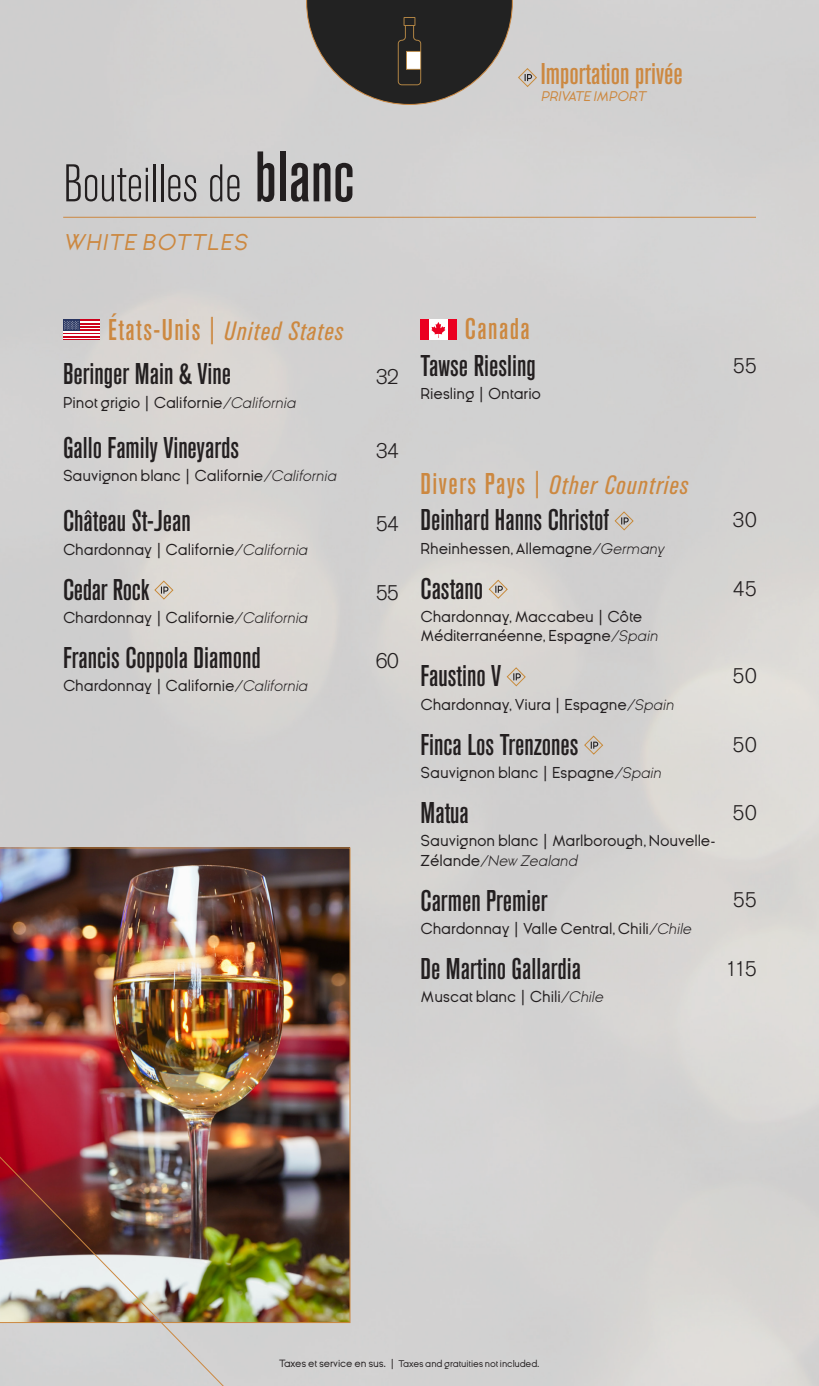
<style>
.page{position:relative;width:819px;height:1386px;background:#d3d2d1}
.page>*{position:absolute;margin:0;border:0;box-sizing:border-box;transform-origin:0 0}
.TITRE_SECTION{font:300 condensed 52.5px "Akzidenz Grotesk BQ";color:#231f20}
.NOMS_PRODUITS_NOIR{font:500 condensed 29.75px "Akzidenz Grotesk BQ";color:#231f20}
.TITRE_SECTION-2{font:500 condensed 29.75px "Akzidenz Grotesk BQ";color:#cc8840}
.NOMS-PAYS{font:500 condensed 29.75px "Akzidenz Grotesk BQ";letter-spacing:.05em;color:#cc8840}
.NOMS-PAYS-2{font:italic condensed 26.25px "Akzidenz Grotesk BQ";letter-spacing:.05em;color:#cc8840}
.t1{font:italic 22.75px "Ginora Sans";letter-spacing:.05em;color:#cc8840}
.Prix{font:300 21px "Akzidenz Grotesk BQ";letter-spacing:-.025em;color:#231f20}
.NOMS-PRODUITS_BLANC{font:15.75px/19.2px "Ginora Sans";color:#231f20}
.DESCRIPTION-FR_BLANC{font:15.75px/19.2px "Ginora Sans";letter-spacing:-.01em;color:#231f20}
.TITRE_SECTION-3{font:italic 14px "Ginora Sans";color:#cc8840}
.t2{font:9.62px "Ginora Sans";letter-spacing:-.01em;color:#231f20}
.s1{font-weight:500;font-size:70.7px}
.s2{font-weight:500;font-style:normal;font-size:29.75px}
.s3{font-weight:300;font-style:normal;font-stretch:normal;font-size:29.75px}
.s4{font-weight:300;font-style:italic}
.s5{font-size:10.5px}
</style>
<div class="page">
<hr style="left:63px;top:339px;width:37px;height:1px;background:#cc001c">
<hr style="left:63px;top:338px;width:37px;height:1px;background:#fff">
<hr style="left:63px;top:336px;width:37px;height:2px;background:#cc001c">
<hr style="left:63px;top:334px;width:37px;height:2px;background:#fff">
<hr style="left:63px;top:333px;width:37px;height:1px;background:#cc001c">
<hr style="left:63px;top:331px;width:37px;height:2px;background:#fff">
<hr style="left:63px;top:329px;width:37px;height:2px;background:#cc001c">
<hr style="left:63px;top:328px;width:37px;height:1px;background:#fff">
<hr style="left:63px;top:326px;width:37px;height:2px;background:#cc001c">
<hr style="left:63px;top:324px;width:37px;height:2px;background:#fff">
<hr style="left:63px;top:323px;width:37px;height:1px;background:#cc001c">
<hr style="left:63px;top:321px;width:37px;height:2px;background:#fff">
<hr style="left:63px;top:319px;width:37px;height:2px;background:#cc001c">
<div style="left:63px;top:319px;width:17px;height:12px;background:#293661"></div>
<svg style="left:64px;top:321px;width:15px;height:9px"></svg>
<svg style="left:154px;top:580px;width:20px;height:20px"></svg>
<img style="left:0;top:848px;width:350px;height:475px">
<img style="left:0;top:1108px;width:302px;height:278px">
<hr style="left:63px;top:217px;width:693px;height:1px;background:#cc8840">
<div style="left:421px;top:319px;width:8px;height:20px;background:#eb0021"></div>
<div style="left:448px;top:319px;width:8px;height:20px;background:#eb0021"></div>
<div style="left:429px;top:319px;width:19px;height:20px;background:#fff"></div>
<svg style="left:431px;top:322px;width:14px;height:16px"></svg>
<svg style="left:614px;top:511px;width:20px;height:20px"></svg>
<svg style="left:488px;top:579px;width:20px;height:20px"></svg>
<svg style="left:506px;top:667px;width:20px;height:20px"></svg>
<svg style="left:584px;top:735px;width:20px;height:20px"></svg>
<svg style="left:306px;top:0;width:231px;height:105px"></svg>
<p class="TITRE_SECTION" style="left:63px;top:155px;width:293px">Bouteilles de <span class="s1">blanc</span></p>
<p class="t1" style="left:63px;top:230px;width:185px">WHITE BOTTLES</p>
<p class="TITRE_SECTION-2" style="left:541px;top:57px;width:144px">Importation privée</p>
<p class="TITRE_SECTION-3" style="left:541px;top:88px;width:106px">PRIVATE IMPORT</p>
<p class="NOMS-PAYS-2" style="left:108px;top:316px;width:236px"><span class="s2">États-Unis</span> <span class="s3">|</span> United States</p>
<p class="NOMS_PRODUITS_NOIR" style="left:63px;top:357px;width:170px">Beringer Main &amp; Vine</p>
<p class="Prix" style="left:376px;top:365px;width:25px">32</p>
<p class="NOMS-PRODUITS_BLANC" style="left:63px;top:393px;width:234px">Pinot grigio | Californie<span class="s4">/California</span></p>
<p class="NOMS_PRODUITS_NOIR" style="left:63px;top:431px;width:178px">Gallo Family Vineyards</p>
<p class="Prix" style="left:376px;top:439px;width:25px">34</p>
<p class="NOMS-PRODUITS_BLANC" style="left:63px;top:466px;width:275px">Sauvignon blanc | Californie<span class="s4">/California</span></p>
<p class="NOMS_PRODUITS_NOIR" style="left:63px;top:504px;width:129px">Château St-Jean</p>
<p class="Prix" style="left:376px;top:512px;width:25px">54</p>
<p class="NOMS-PRODUITS_BLANC" style="left:63px;top:540px;width:246px">Chardonnay | Californie<span class="s4">/California</span></p>
<p class="NOMS_PRODUITS_NOIR" style="left:63px;top:572px;width:88px">Cedar Rock</p>
<p class="Prix" style="left:376px;top:581px;width:25px">55</p>
<p class="NOMS-PRODUITS_BLANC" style="left:63px;top:608px;width:246px">Chardonnay | Californie<span class="s4">/California</span></p>
<p class="NOMS_PRODUITS_NOIR" style="left:63px;top:641px;width:199px">Francis Coppola Diamond</p>
<p class="Prix" style="left:375px;top:649px;width:25px">60</p>
<p class="NOMS-PRODUITS_BLANC" style="left:63px;top:676px;width:246px">Chardonnay | Californie<span class="s4">/California</span></p>
<p class="NOMS-PAYS" style="left:465px;top:312px;width:67px">Canada</p>
<p class="NOMS_PRODUITS_NOIR" style="left:421px;top:349px;width:117px">Tawse Riesling</p>
<p class="Prix" style="left:733px;top:354px;width:26px">55</p>
<p class="DESCRIPTION-FR_BLANC" style="left:421px;top:384px;width:122px">Riesling | Ontario</p>
<p class="NOMS-PAYS-2" style="left:421px;top:470px;width:269px"><span class="s2">Divers Pays</span> <span class="s3">|</span> Other Countries</p>
<p class="NOMS_PRODUITS_NOIR" style="left:421px;top:503px;width:190px">Deinhard Hanns Christof</p>
<p class="Prix" style="left:733px;top:508px;width:26px">30</p>
<p class="NOMS-PRODUITS_BLANC" style="left:421px;top:539px;width:245px">Rheinhessen, Allemagne<span class="s4">/Germany</span></p>
<p class="NOMS_PRODUITS_NOIR" style="left:421px;top:572px;width:64px">Castano</p>
<p class="Prix" style="left:732px;top:577px;width:26px">45</p>
<p class="DESCRIPTION-FR_BLANC" style="left:421px;top:607px;width:239px">Chardonnay, Maccabeu | Côte<br>Méditerranéenne, Espagne<span class="s4">/Spain</span></p>
<p class="NOMS_PRODUITS_NOIR" style="left:421px;top:659px;width:82px">Faustino V</p>
<p class="Prix" style="left:733px;top:664px;width:26px">50</p>
<p class="NOMS-PRODUITS_BLANC" style="left:421px;top:695px;width:255px">Chardonnay, Viura | Espagne<span class="s4">/Spain</span></p>
<p class="NOMS_PRODUITS_NOIR" style="left:421px;top:728px;width:160px">Finca Los Trenzones</p>
<p class="Prix" style="left:733px;top:733px;width:26px">50</p>
<p class="NOMS-PRODUITS_BLANC" style="left:421px;top:763px;width:242px">Sauvignon blanc | Espagne<span class="s4">/Spain</span></p>
<p class="NOMS_PRODUITS_NOIR" style="left:421px;top:796px;width:50px">Matua</p>
<p class="Prix" style="left:733px;top:801px;width:26px">50</p>
<p class="NOMS-PRODUITS_BLANC" style="left:421px;top:831px;width:297px">Sauvignon blanc | Marlborough, Nouvelle-<br>Zélande<span class="s4">/New Zealand</span></p>
<p class="NOMS_PRODUITS_NOIR" style="left:421px;top:883px;width:129px">Carmen Premier</p>
<p class="Prix" style="left:733px;top:888px;width:26px">55</p>
<p class="NOMS-PRODUITS_BLANC" style="left:421px;top:919px;width:272px">Chardonnay | Valle Central, Chili<span class="s4">/Chile</span></p>
<p class="NOMS_PRODUITS_NOIR" style="left:421px;top:952px;width:162px">De Martino Gallardia</p>
<p class="Prix" style="left:725px;top:957px;width:33px">115</p>
<p class="NOMS-PRODUITS_BLANC" style="left:421px;top:987px;width:184px">Muscat blanc | Chili<span class="s4">/Chile</span></p>
<p class="t2" style="left:279px;top:1358px;width:262px"><span class="s5">Taxes et service en sus. |</span> Taxes and gratuities not included.</p>
</div>
